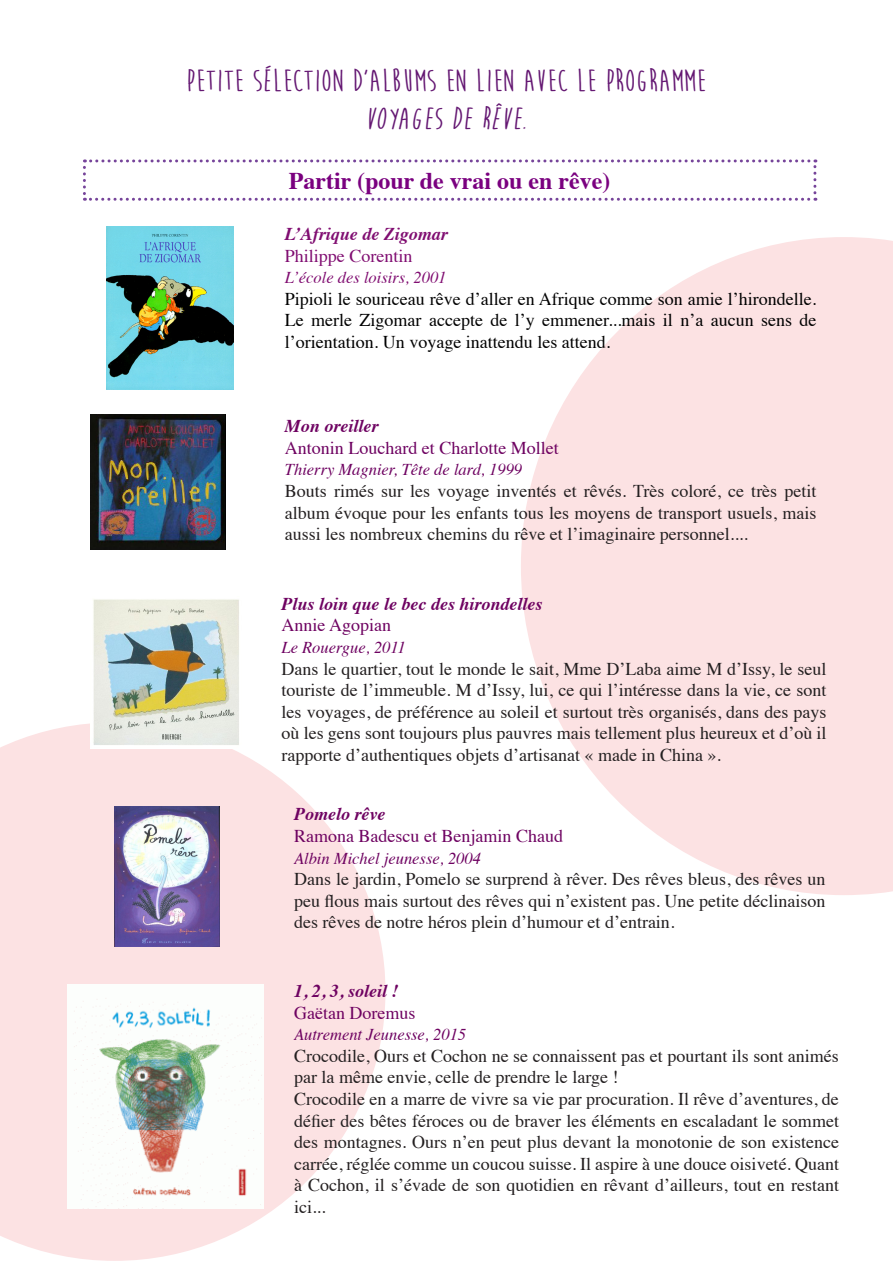
<style>
.page{position:relative;width:893px;height:1263px;background:#fff}
.page>*{position:absolute;margin:0;border:0;box-sizing:border-box;transform-origin:0 0}
.t1{font:700 31.5px "Moon Flower";color:#641772;scale:1.12 1}
.t2{font:italic 700 31.5px "Moon Flower";color:#641772;scale:1.12 1}
.t3{font:700 24px "Times";color:#7a007f}
.t4{font:18px/21.6px "Times";color:#231f20;text-align:justify}
.t5{font:18px/21.6px "Times";color:#000;text-align:justify}
.t6{font:18px "Times";color:#6e0261}
.t7{font:italic 700 18px "Times";color:#6e0261}
.t8{font:italic 700 18px "Times";color:#800d71}
.t9{font:18px "Times";color:#800d71}
.t10{font:italic 16.5px "Times";color:#6e0261}
.t11{font:italic 16.5px "Times";color:#800d71}
.s1{font-style:normal}
</style>
<div class="page">
<svg style="left:0;top:723px;width:385px;height:538px;fill:#fce2e3"></svg>
<svg style="left:521px;top:237px;width:372px;height:658px;fill:#fce2e3"></svg>
<svg style="left:83px;top:159px;width:733px;height:42px"></svg>
<img style="left:107px;top:227px;width:127px;height:162px">
<img style="left:91px;top:415px;width:135px;height:135px">
<img style="left:90px;top:599px;width:152px;height:149px">
<img style="left:114px;top:807px;width:105px;height:139px">
<img style="left:67px;top:984px;width:197px;height:224px">
<p class="t1" style="left:186px;top:64px;width:466px">PETITE SÉLECTION D’ALBUMS EN LIEN AVEC LE PROGRAMME</p>
<p class="t2" style="left:364px;top:102px;width:148px">VOYAGES DE RÊVE<span class="s1">.</span></p>
<p class="t3" style="left:289px;top:158px;width:323px">Partir (pour de vrai ou en rêve)</p>
<p class="t8" style="left:285px;top:217px;width:165px">L’Afrique de Zigomar</p>
<p class="t9" style="left:285px;top:239px;width:129px">Philippe Corentin</p>
<p class="t11" style="left:285px;top:263px;width:163px">L’école des loisirs, 2001</p>
<p class="t5" style="left:285px;top:286px;width:533px">Pipioli le souriceau rêve d’aller en Afrique comme son amie l’hirondelle.<br>Le merle Zigomar accepte de l’y emmener...mais il n’a aucun sens de l’orientation. Un voyage inattendu les attend.</p>
<p class="t7" style="left:285px;top:409px;width:95px">Mon oreiller</p>
<p class="t6" style="left:285px;top:431px;width:275px">Antonin Louchard et Charlotte Mollet</p>
<p class="t10" style="left:285px;top:456px;width:239px">Thierry Magnier, Tête de lard, 1999</p>
<p class="t4" style="left:285px;top:479px;width:533px">Bouts rimés sur les voyage inventés et rêvés. Très coloré, ce très petit album évoque pour les enfants tous les moyens de transport usuels, mais aussi les nombreux chemins du rêve et l’imaginaire personnel....</p>
<p class="t7" style="left:282px;top:587px;width:263px">Plus loin que le bec des hirondelles</p>
<p class="t6" style="left:282px;top:608px;width:111px">Annie Agopian</p>
<p class="t10" style="left:282px;top:633px;width:126px">Le Rouergue, 2011</p>
<p class="t4" style="left:282px;top:656px;width:546px">Dans le quartier, tout le monde le sait, Mme D’Laba aime M d’Issy, le seul touriste de l’immeuble. M d’Issy, lui, ce qui l’intéresse dans la vie, ce sont les voyages, de préférence au soleil et surtout très organisés, dans des pays où les gens sont toujours plus pauvres mais tellement plus heureux et d’où il rapporte d’authentiques objets d’artisanat « made in China ».</p>
<p class="t7" style="left:294px;top:797px;width:93px">Pomelo rêve</p>
<p class="t6" style="left:294px;top:819px;width:270px">Ramona Badescu et Benjamin Chaud</p>
<p class="t10" style="left:294px;top:844px;width:188px">Albin Michel jeunesse, 2004</p>
<p class="t4" style="left:294px;top:867px;width:533px">Dans le jardin, Pomelo se surprend à rêver. Des rêves bleus, des rêves un peu flous mais surtout des rêves qui n’existent pas. Une petite déclinaison des rêves de notre héros plein d’humour et d’entrain.</p>
<p class="t7" style="left:294px;top:974px;width:106px">1, 2, 3, soleil !</p>
<p class="t6" style="left:294px;top:996px;width:123px">Gaëtan Doremus</p>
<p class="t10" style="left:294px;top:1020px;width:174px">Autrement Jeunesse, 2015</p>
<p class="t4" style="left:294px;top:1043px;width:546px">Crocodile, Ours et Cochon ne se connaissent pas et pourtant ils sont animés par la même envie, celle de prendre le large !</p>
<p class="t4" style="left:294px;top:1086px;width:546px">Crocodile en a marre de vivre sa vie par procuration. Il rêve d’aventures, de défier des bêtes féroces ou de braver les éléments en escaladant le sommet des montagnes. Ours n’en peut plus devant la monotonie de son existence carrée, réglée comme un coucou suisse. Il aspire à une douce oisiveté. Quant à Cochon, il s’évade de son quotidien en rêvant d’ailleurs, tout en restant ici...</p>
</div>
